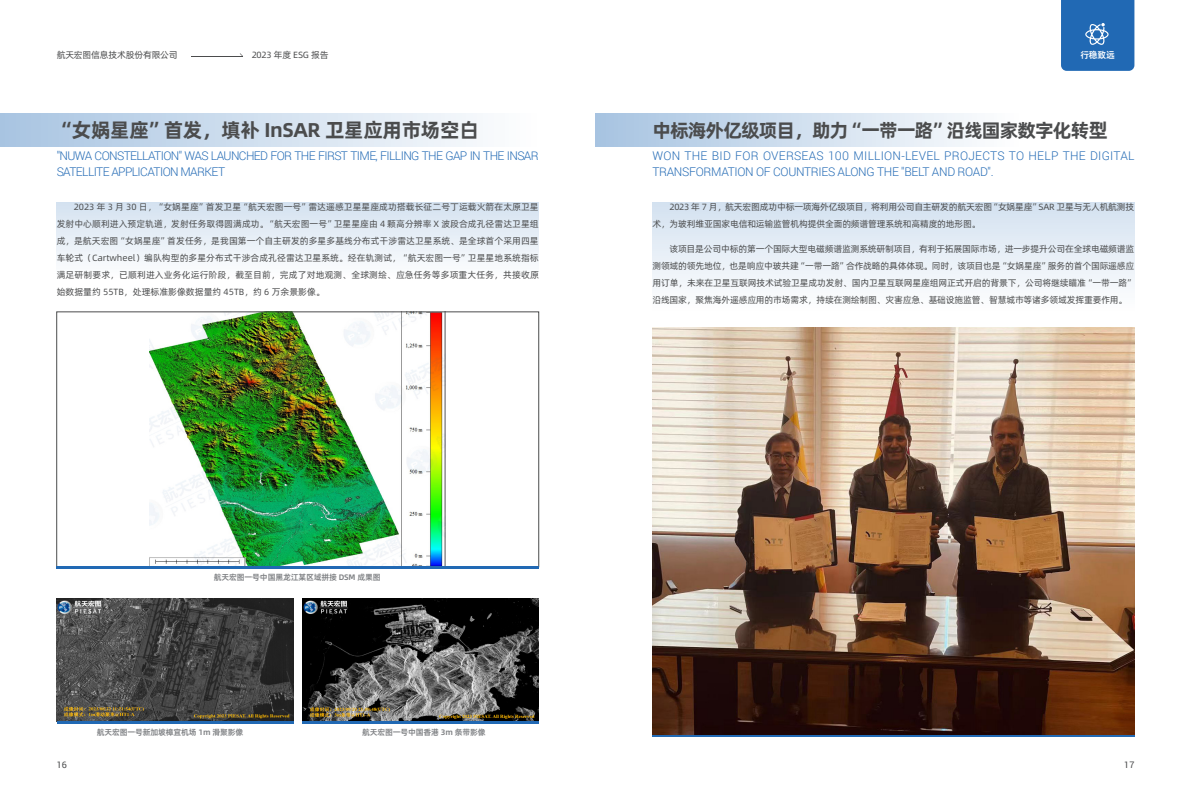
<style>
.page{position:relative;width:1191px;height:808px;background:#fff}
.page>*{position:absolute;margin:0;border:0;box-sizing:border-box;transform-origin:0 0}
.t1{font:700 20px "Alibaba Pu Hui Ti 2 95 Extra";letter-spacing:-.025em;color:#4b4c4d}
.t2{font:700 19px "Alibaba Pu Hui Ti 2 95 Extra";letter-spacing:-.05em;color:#4b4c4d}
.t3{font:300 12px/16px "Roboto";letter-spacing:.01em;color:#2169b4}
.t4{font:300 12px/16px "Roboto";letter-spacing:-.04em;color:#2169b4}
.t5{font:9px/17px "Alibaba Pu Hui Ti 2 55 Regular";letter-spacing:-.025em;color:#4b4c4d;text-align:justify}
.t6{font:9px "Roboto";color:#4b4c4d}
.t7{font:9px "Alibaba Pu Hui Ti 2 85 Bold";color:#fff}
.t8{font:8px "Alibaba Pu Hui Ti 2 85 Bold";letter-spacing:-.025em;color:#808285}
.s1{font-size:20px}
</style>
<div class="page">
<hr style="left:192px;top:56px;width:51px;height:1px;background:#4b4c4d">
<div style="left:1061px;top:0;width:73px;height:71px;background:#2169b4"></div>
<div style="left:0;top:113px;width:539px;height:34px;background:linear-gradient(to right,#a8c4e1,#fefefe)"></div>
<div style="left:57px;top:202px;width:482px;height:98px;background:linear-gradient(to bottom,#d5e3f1,#fff)"></div>
<img style="left:302px;top:598px;width:237px;height:123px">
<hr style="left:302px;top:721px;width:237px;height:3px;background:#2169b4">
<img style="left:57px;top:598px;width:236px;height:123px">
<img style="left:56px;top:312px;width:483px;height:255px">
<hr style="left:57px;top:721px;width:236px;height:3px;background:#2169b4">
<hr style="left:57px;top:566px;width:482px;height:3px;background:#2169b4">
<hr style="left:652px;top:734px;width:482px;height:3px;background:#2169b4">
<div style="left:595px;top:113px;width:424px;height:34px;background:linear-gradient(to right,#a7c3e1,#fefefe)"></div>
<img style="left:652px;top:343px;width:482px;height:391px">
<svg style="left:652px;top:202px;width:482px;height:141px"></svg>
<p class="t5" style="left:57px;top:46px;width:123px">航天宏图信息技术股份有限公司</p>
<p class="t5" style="left:252px;top:46px;width:78px">2023 年度 ESG 报告</p>
<p class="t7" style="left:1080px;top:48px;width:36px">行稳致远</p>
<p class="t1" style="left:57px;top:114px;width:424px">“女娲星座”首发，填补 InSAR 卫星应用市场空白</p>
<p class="t4" style="left:57px;top:147px;width:483px">"NUWA CONSTELLATION" WAS LAUNCHED FOR THE FIRST TIME, FILLING THE GAP IN THE INSAR<br>SATELLITE APPLICATION MARKET</p>
<p class="t5" style="left:57px;top:198px;width:484px;text-indent:17px">2023 年 3 月 30 日，“女娲星座”首发卫星“航天宏图一号”雷达遥感卫星星座成功搭载长征二号丁运载火箭在太原卫星发射中心顺利进入预定轨道，发射任务取得圆满成功。“航天宏图一号”卫星星座由 4 颗高分辨率 X 波段合成孔径雷达卫星组成，是航天宏图“女娲星座”首发任务，是我国第一个自主研发的多星多基线分布式干涉雷达卫星系统、是全球首个采用四星车轮式（Cartwheel）编队构型的多星分布式干涉合成孔径雷达卫星系统。经在轨测试，“航天宏图一号”卫星星地系统指标满足研制要求，已顺利进入业务化运行阶段，截至目前，完成了对地观测、全球测绘、应急任务等多项重大任务，共接收原始数据量约 55TB，处理标准影像数据量约 45TB，约 6 万余景影像。</p>
<p class="t8" style="left:214px;top:571px;width:168px">航天宏图一号中国黑龙江某区域拼接 DSM 成果图</p>
<p class="t8" style="left:97px;top:726px;width:148px">航天宏图一号新加坡樟宜机场 1m 滑聚影像</p>
<p class="t8" style="left:362px;top:726px;width:125px">航天宏图一号中国香港 3m 条带影像</p>
<p class="t2" style="left:652px;top:115px;width:457px">中标海外亿级项目，助力“一带一路”沿线国家数字化转<span class="s1">型</span></p>
<p class="t3" style="left:652px;top:147px;width:483px">WON THE BID FOR OVERSEAS 100 MILLION-LEVEL PROJECTS TO HELP THE DIGITAL<br>TRANSFORMATION OF COUNTRIES ALONG THE "BELT AND ROAD".</p>
<p class="t5" style="left:652px;top:198px;width:483px;text-indent:17px">2023 年 7 月，航天宏图成功中标一项海外亿级项目，将利用公司自主研发的航天宏图“女娲星座”SAR 卫星与无人机航测技术，为玻利维亚国家电信和运输监管机构提供全面的频谱管理系统和高精度的地形图。</p>
<p class="t5" style="left:652px;top:240px;width:483px;text-indent:17px">该项目是公司中标的第一个国际大型电磁频谱监测系统研制项目，有利于拓展国际市场，进一步提升公司在全球电磁频谱监测领域的领先地位，也是响应中玻共建“一带一路”合作战略的具体体现。同时，该项目也是“女娲星座”服务的首个国际遥感应用订单，未来在卫星互联网技术试验卫星成功发射、国内卫星互联网星座组网正式开启的背景下，公司将继续瞄准“一带一路”沿线国家，聚焦海外遥感应用的市场需求，持续在测绘制图、灾害应急、基础设施监管、智慧城市等诸多领域发挥重要作用。</p>
<p class="t6" style="left:57px;top:758px;width:12px">16</p>
<p class="t6" style="left:1124px;top:758px;width:12px">17</p>
</div>
